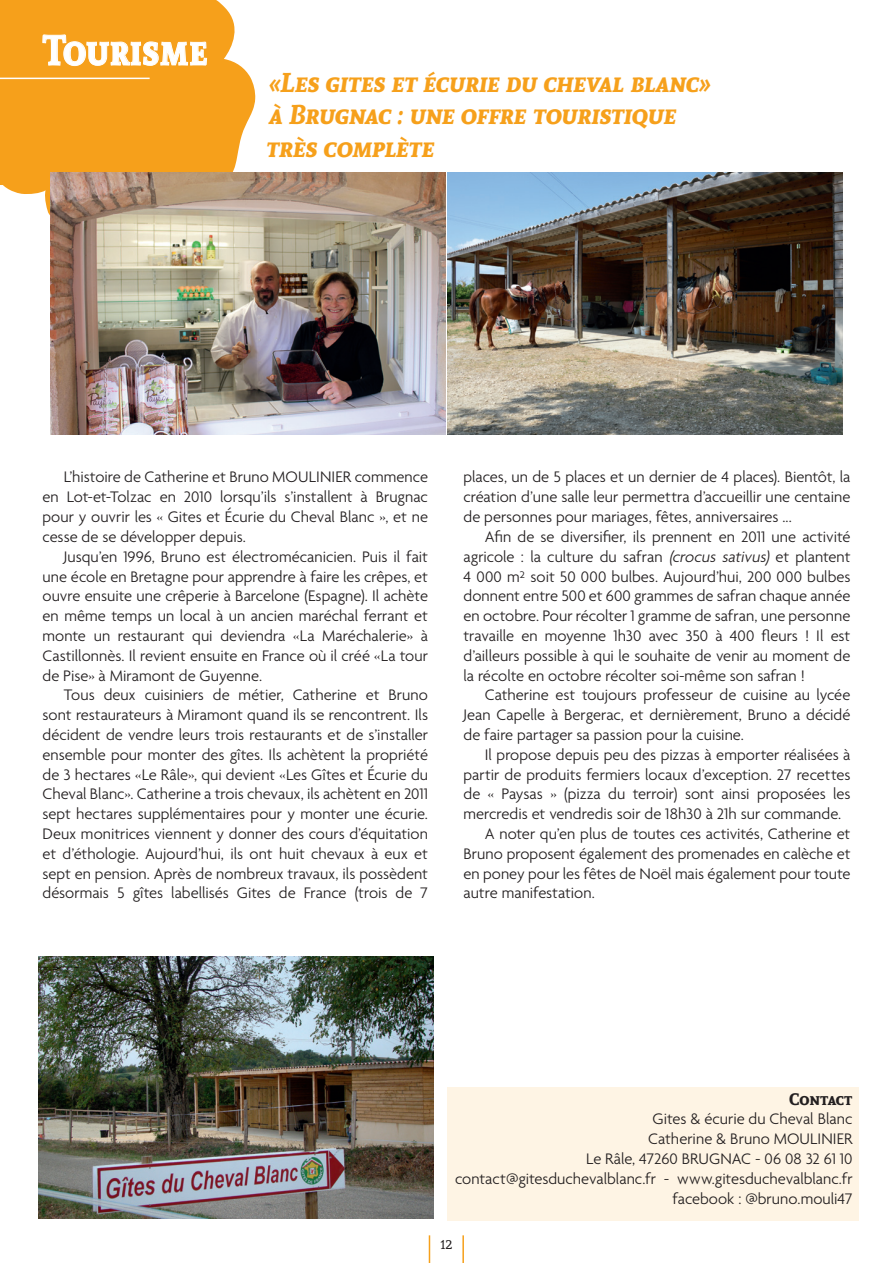
<style>
.page{position:relative;width:893px;height:1263px;background:#fff}
.page>*{position:absolute;margin:0;border:0;box-sizing:border-box;transform-origin:0 0}
.t1{font:700 42px "Andada SC";color:#fff;scale:.9 1}
.t2{font:italic 700 27px/32.4px "Andada SC";letter-spacing:-.015em;color:#f6a01b}
.t3{font:300 16.5px/19.8px "Agenda";color:#231f20;text-align:justify}
.t4{font:700 16.5px "Andada SC";letter-spacing:-.01em;color:#231f20}
.t5{font:13.5px "Andada SC";color:#231f20}
.s1{font-style:italic}
</style>
<div class="page">
<svg style="left:0;top:0;width:255px;height:234px;background:#f6a933"></svg>
<svg style="left:42px;top:34px;width:165px;height:32px;background:#f7b145"></svg>
<svg style="left:429px;top:1235px;width:1px;height:28px"></svg>
<hr style="left:462px;top:1235px;width:2px;height:28px;background:#f6a01b">
<hr style="left:0;top:78px;width:150px;height:1px;background:#fff">
<div style="left:447px;top:1087px;width:412px;height:133px;background:#fef4e4"></div>
<img style="left:51px;top:173px;width:791px;height:261px">
<img style="left:39px;top:957px;width:394px;height:261px">
<h1 class="t1" style="left:43px;top:21px;width:185px">Tourisme</h1>
<h2 class="t2" style="left:266px;top:65px;width:446px">«Les gites et écurie du cheval blanc» à Brugnac : une offre touristique très complète</h2>
<p class="t3" style="left:43px;top:467px;width:387px;text-indent:21px">L’histoire de Catherine et Bruno MOULINIER commence en Lot-et-Tolzac en 2010 lorsqu’ils s’installent à Brugnac pour y ouvrir les « Gites et Écurie du Cheval Blanc », et ne cesse de se développer depuis.</p>
<p class="t3" style="left:43px;top:546px;width:387px;text-indent:21px">Jusqu’en 1996, Bruno est électromécanicien. Puis il fait une école en Bretagne pour apprendre à faire les crêpes, et ouvre ensuite une crêperie à Barcelone (Espagne). Il achète en même temps un local à un ancien maréchal ferrant et monte un restaurant qui deviendra «La Maréchalerie» à Castillonnès. Il revient ensuite en France où il créé «La tour de Pise» à Miramont de Guyenne.</p>
<p class="t3" style="left:43px;top:685px;width:387px;text-indent:21px">Tous deux cuisiniers de métier, Catherine et Bruno sont restaurateurs à Miramont quand ils se rencontrent. Ils décident de vendre leurs trois restaurants et de s’installer ensemble pour monter des gîtes. Ils achètent la propriété de 3 hectares «Le Râle», qui devient «Les Gîtes et Écurie du Cheval Blanc». Catherine a trois chevaux, ils achètent en 2011 sept hectares supplémentaires pour y monter une écurie.<br>Deux monitrices viennent y donner des cours d’équitation et d’éthologie. Aujourd’hui, ils ont huit chevaux à eux et sept en pension. Après de nombreux travaux, ils possèdent désormais 5 gîtes labellisés Gites de France (trois de 7</p>
<p class="t3" style="left:463px;top:467px;width:388px">places, un de 5 places et un dernier de 4 places). Bientôt, la création d’une salle leur permettra d’accueillir une centaine de personnes pour mariages, fêtes, anniversaires ...</p>
<p class="t3" style="left:463px;top:526px;width:388px;text-indent:21px">Afin de se diversifier, ils prennent en 2011 une activité agricole : la culture du safran <span class="s1">(crocus sativus)</span> et plantent 4 000 m² soit 50 000 bulbes. Aujourd’hui, 200 000 bulbes donnent entre 500 et 600 grammes de safran chaque année en octobre. Pour récolter 1 gramme de safran, une personne travaille en moyenne 1h30 avec 350 à 400 fleurs ! Il est d’ailleurs possible à qui le souhaite de venir au moment de la récolte en octobre récolter soi-même son safran !</p>
<p class="t3" style="left:463px;top:685px;width:388px;text-indent:21px">Catherine est toujours professeur de cuisine au lycée Jean Capelle à Bergerac, et dernièrement, Bruno a décidé de faire partager sa passion pour la cuisine.</p>
<p class="t3" style="left:485px;top:744px;width:367px">Il propose depuis peu des pizzas à emporter réalisées à</p>
<p class="t3" style="left:463px;top:764px;width:388px">partir de produits fermiers locaux d’exception. 27 recettes</p>
<p class="t3" style="left:463px;top:784px;width:388px">de « Paysas » (pizza du terroir) sont ainsi proposées les</p>
<p class="t3" style="left:463px;top:804px;width:379px">mercredis et vendredis soir de 18h30 à 21h sur commande.</p>
<p class="t3" style="left:485px;top:823px;width:367px">A noter qu’en plus de toutes ces activités, Catherine et</p>
<p class="t3" style="left:463px;top:843px;width:388px">Bruno proposent également des promenades en calèche et</p>
<p class="t3" style="left:463px;top:863px;width:388px">en poney pour les fêtes de Noël mais également pour toute</p>
<p class="t3" style="left:463px;top:883px;width:133px">autre manifestation.</p>
<p class="t4" style="left:789px;top:1087px;width:65px">Contact</p>
<p class="t3" style="left:455px;top:1109px;width:399px;text-align:right">Gites &amp; écurie du Cheval Blanc<br>Catherine &amp; Bruno MOULINIER<br>Le Râle, 47260 BRUGNAC - 06 08 32 61 10 contact@gitesduchevalblanc.fr - www.gitesduchevalblanc.fr facebook : @bruno.mouli47</p>
<p class="t5" style="left:440px;top:1236px;width:14px">12</p>
</div>
